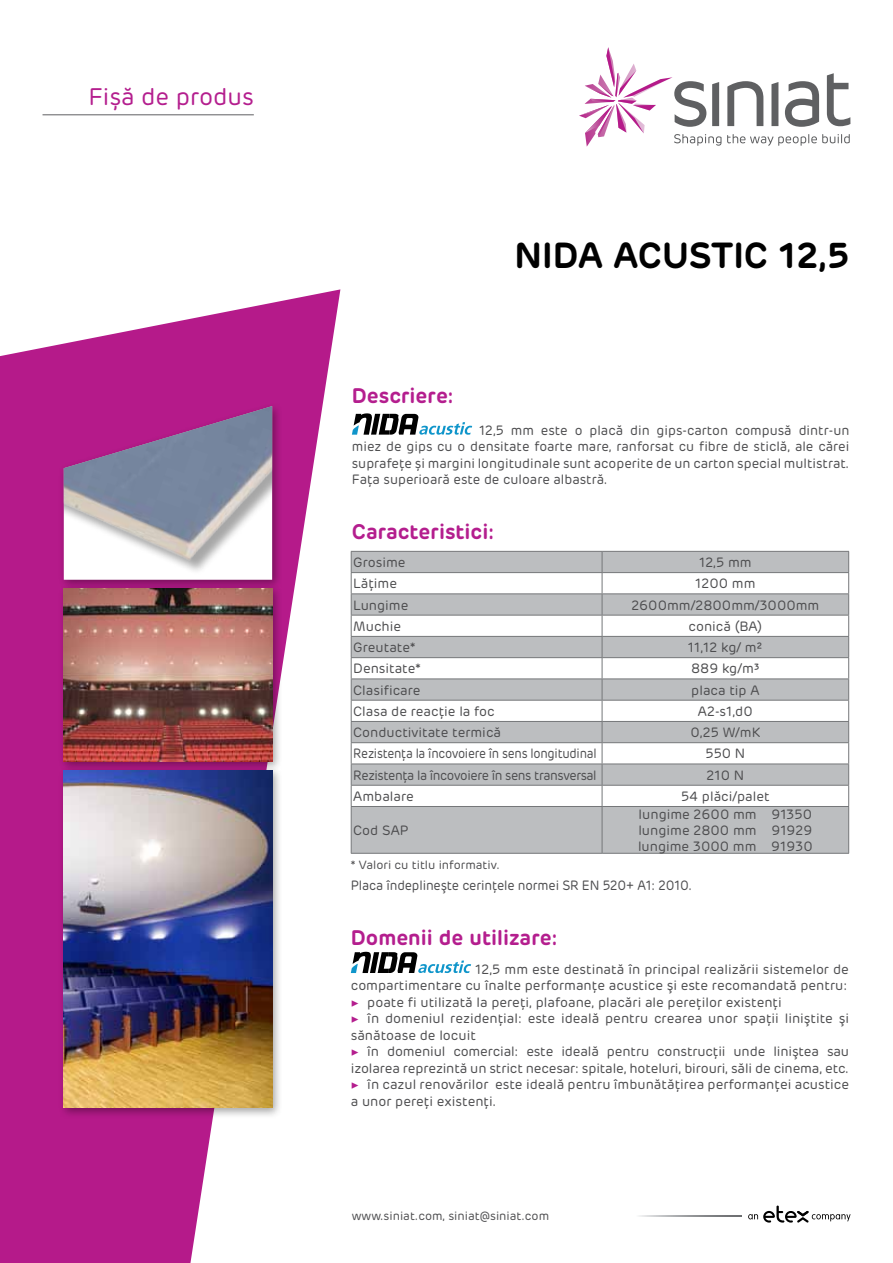
<style>
.page{position:relative;width:893px;height:1263px;background:#fff}
.page>*{position:absolute;margin:0;border:0;box-sizing:border-box;transform-origin:0 0}
.t1{font:600 36px "Rubrik";color:#000}
.t2{font:24px "Rubrik";color:#b41e8e}
.t3{font:600 21px "Rubrik";color:#b41e8e}
.t4{font:13.5px/16.5px "Rubrik";color:#4d4d4f;text-align:justify}
.t5{font:13.5px "Rubrik";color:#4d4d4f;scale:.94 1}
.t6{font:13.5px "Rubrik";letter-spacing:-.02em;color:#4d4d4f;scale:.9 1}
.t7{font:13.5px "Rubrik";letter-spacing:-.03em;color:#4d4d4f;scale:.94 1}
.t8{font:12px "Rubrik";color:#4d4d4f}
.s1{font-family:"Minion Pro";color:#b41e8e}
</style>
<div class="page">
<hr style="left:43px;top:114px;width:211px;height:1px;background:#5f6062">
<svg style="left:579px;top:47px;width:271px;height:100px"></svg>
<svg style="left:0;top:289px;width:340px;height:974px;fill:#b51a8a"></svg>
<svg style="left:639px;top:1216px;width:103px;height:1px"></svg>
<svg style="left:748px;top:1205px;width:102px;height:17px"></svg>
<svg style="left:352px;top:413px;width:120px;height:22px"></svg>
<svg style="left:352px;top:552px;width:496px;height:301px;fill:#bcbec0"></svg>
<hr style="left:351px;top:551px;width:251px;height:1px;background:#757779">
<hr style="left:602px;top:551px;width:247px;height:1px;background:#757779">
<hr style="left:351px;top:572px;width:251px;height:1px;background:#757779">
<hr style="left:351px;top:593px;width:251px;height:1px;background:#757779">
<hr style="left:602px;top:572px;width:247px;height:1px;background:#757779">
<hr style="left:602px;top:593px;width:247px;height:1px;background:#757779">
<hr style="left:351px;top:615px;width:251px;height:1px;background:#757779">
<hr style="left:351px;top:636px;width:251px;height:1px;background:#757779">
<hr style="left:602px;top:615px;width:247px;height:1px;background:#757779">
<hr style="left:602px;top:636px;width:247px;height:1px;background:#757779">
<hr style="left:351px;top:657px;width:251px;height:1px;background:#757779">
<hr style="left:351px;top:678px;width:251px;height:1px;background:#757779">
<hr style="left:602px;top:657px;width:247px;height:1px;background:#757779">
<hr style="left:602px;top:678px;width:247px;height:1px;background:#757779">
<hr style="left:351px;top:700px;width:251px;height:1px;background:#757779">
<hr style="left:351px;top:721px;width:251px;height:1px;background:#757779">
<hr style="left:602px;top:700px;width:247px;height:1px;background:#757779">
<hr style="left:602px;top:721px;width:247px;height:1px;background:#757779">
<hr style="left:351px;top:742px;width:251px;height:1px;background:#757779">
<hr style="left:351px;top:764px;width:251px;height:1px;background:#757779">
<hr style="left:602px;top:742px;width:247px;height:1px;background:#757779">
<hr style="left:602px;top:764px;width:247px;height:1px;background:#757779">
<hr style="left:351px;top:785px;width:251px;height:1px;background:#757779">
<svg style="left:351px;top:552px;width:1px;height:254px"></svg>
<hr style="left:602px;top:785px;width:247px;height:1px;background:#757779">
<svg style="left:602px;top:552px;width:1px;height:254px"></svg>
<svg style="left:848px;top:552px;width:1px;height:254px"></svg>
<hr style="left:351px;top:806px;width:251px;height:1px;background:#757779">
<hr style="left:351px;top:807px;width:1px;height:46px;background:#757779">
<hr style="left:351px;top:853px;width:251px;height:1px;background:#757779">
<hr style="left:602px;top:806px;width:247px;height:1px;background:#757779">
<hr style="left:602px;top:807px;width:1px;height:46px;background:#757779">
<hr style="left:848px;top:807px;width:1px;height:46px;background:#757779">
<hr style="left:602px;top:853px;width:247px;height:1px;background:#757779">
<svg style="left:351px;top:952px;width:120px;height:21px"></svg>
<div style="left:59px;top:583px;width:224px;height:190px;background:#000;opacity:.35"></div>
<img style="left:64px;top:591px;width:208px;height:171px">
<div style="left:59px;top:765px;width:224px;height:354px;background:#000;opacity:.35"></div>
<img style="left:64px;top:770px;width:208px;height:338px">
<div style="left:59px;top:402px;width:224px;height:189px;background:#000;opacity:.35"></div>
<img style="left:64px;top:406px;width:208px;height:174px">
<h2 class="t2" style="left:89px;top:81px;width:167px">Fișă de produs</h2>
<h3 class="t3" style="left:352px;top:382px;width:103px">Descriere:</h3>
<h1 class="t1" style="left:514px;top:233px;width:336px">NIDA ACUSTIC 12,5</h1>
<p class="t4" style="left:352px;top:422px;width:499px;text-indent:127px">12,5 mm este o placă din gips-carton compusă dintr-un miez de gips cu o densitate foarte mare, ranforsat cu fibre de sticlă, ale cărei suprafeţe și margini longitudinale sunt acoperite de un carton special multistrat.<br>Faţa superioară este de culoare albastră.</p>
<h3 class="t3" style="left:352px;top:518px;width:144px">Caracteristici:</h3>
<p class="t4" style="left:353px;top:554px;width:54px">Grosime</p>
<p class="t4" style="left:699px;top:554px;width:54px">12,5 mm</p>
<p class="t4" style="left:353px;top:575px;width:45px">Lăţime</p>
<p class="t4" style="left:695px;top:575px;width:62px">1200 mm</p>
<p class="t4" style="left:353px;top:596px;width:57px">Lungime</p>
<p class="t4" style="left:631px;top:596px;width:190px">2600mm/2800mm/3000mm</p>
<p class="t4" style="left:353px;top:618px;width:49px">Muchie</p>
<p class="t4" style="left:688px;top:618px;width:75px">conică (BA)</p>
<p class="t4" style="left:353px;top:639px;width:64px">Greutate*</p>
<p class="t4" style="left:688px;top:639px;width:76px">11,12 kg/ m²</p>
<p class="t4" style="left:353px;top:660px;width:69px">Densitate*</p>
<p class="t4" style="left:691px;top:660px;width:70px">889 kg/m³</p>
<p class="t4" style="left:353px;top:682px;width:69px">Clasificare</p>
<p class="t4" style="left:691px;top:682px;width:70px">placa tip A</p>
<p class="t4" style="left:353px;top:703px;width:143px">Clasa de reacţie la foc</p>
<p class="t4" style="left:698px;top:703px;width:56px">A2-s1,d0</p>
<p class="t4" style="left:353px;top:724px;width:149px">Conductivitate termică</p>
<p class="t4" style="left:691px;top:724px;width:71px">0,25 W/mK</p>
<p class="t6" style="left:353px;top:745px;width:272px">Rezistenţa la încovoiere în sens longitudinal</p>
<p class="t4" style="left:705px;top:745px;width:41px">550 N</p>
<p class="t7" style="left:353px;top:766px;width:260px">Rezistenţa la încovoiere în sens transversal</p>
<p class="t4" style="left:707px;top:767px;width:39px">210 N</p>
<p class="t4" style="left:353px;top:788px;width:62px">Ambalare</p>
<p class="t4" style="left:681px;top:788px;width:90px">54 plăci/palet</p>
<p class="t4" style="left:353px;top:822px;width:57px">Cod SAP</p>
<p class="t4" style="left:638px;top:806px;width:176px">lungime 2600 mm 91350 lungime 2800 mm 91929 lungime 3000 mm 91930</p>
<p class="t8" style="left:351px;top:857px;width:151px">* Valori cu titlu informativ.</p>
<p class="t5" style="left:351px;top:876px;width:365px">Placa îndeplineşte cerinţele normei SR EN 520+ A1: 2010.</p>
<h3 class="t3" style="left:351px;top:924px;width:208px">Domenii de utilizare:</h3>
<p class="t4" style="left:351px;top:961px;width:500px;text-align:left;text-indent:124px">12,5 mm este destinată în principal realizării sistemelor de compartimentare cu înalte performanţe acustice şi este recomandată pentru: <span class="s1">▶</span> poate fi utilizată la pereţi, plafoane, placări ale pereţilor existenţi<br><span class="s1">▶</span> în domeniul rezidenţial: este ideală pentru crearea unor spaţii liniştite şi sănătoase de locuit<br><span class="s1">▶</span> în domeniul comercial: este ideală pentru construcţii unde liniştea sau izolarea reprezintă un strict necesar: spitale, hoteluri, birouri, săli de cinema, etc. <span class="s1">▶</span> în cazul renovărilor este ideală pentru îmbunătăţirea performanţei acustice a unor pereţi existenţi.</p>
<p class="t8" style="left:352px;top:1208px;width:199px">www.siniat.com, siniat@siniat.com</p>
</div>
